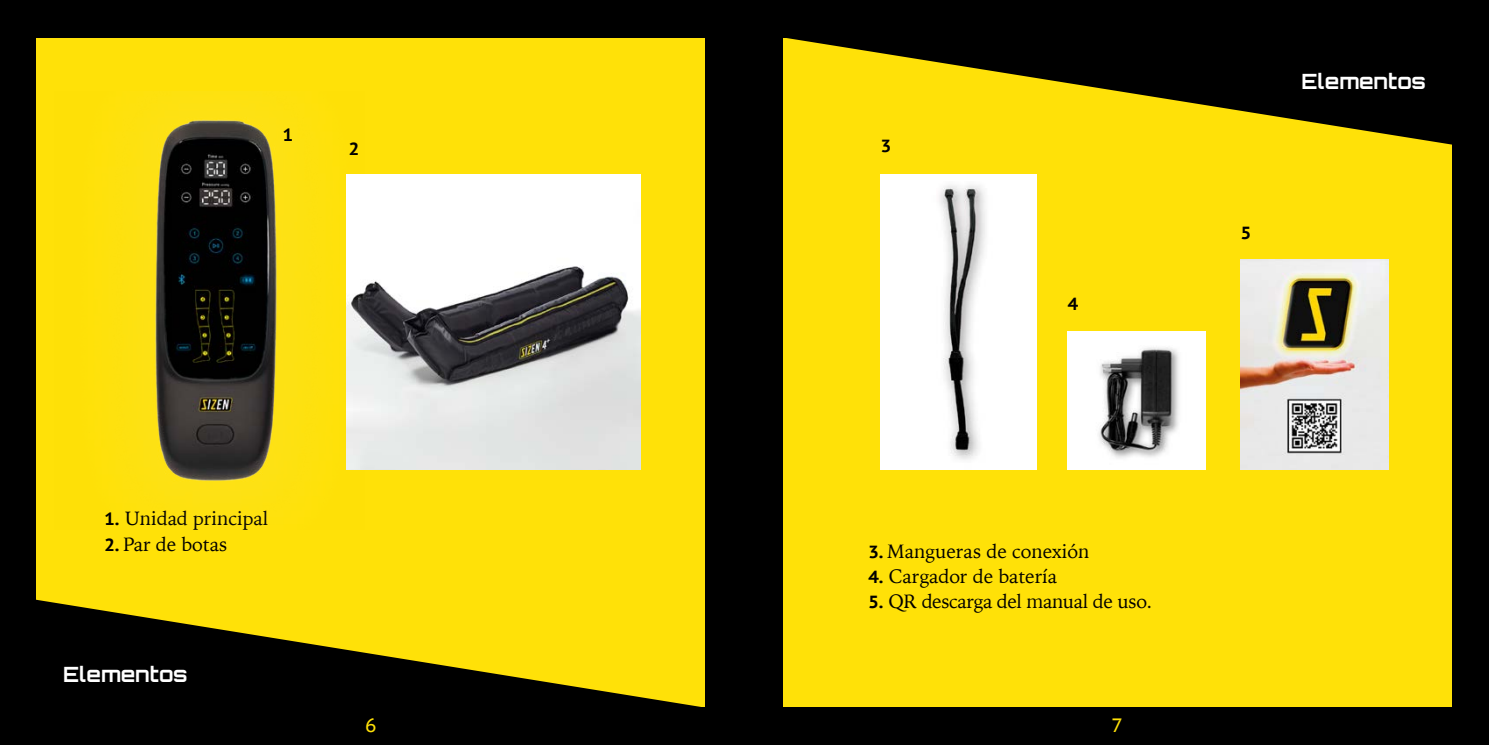
<style>
.page{position:relative;width:1489px;height:745px;background:#fff}
.page>*{position:absolute;margin:0;border:0;box-sizing:border-box;transform-origin:0 0}
.t1{font:700 21px "Orbitron";color:#fff}
.t2{font:19.25px "Iowan Old Style";color:#000}
.t3{font:19.25px "Iowan Old Style";letter-spacing:-.02em;color:#000}
.t4{font:19.25px "PT Sans Caption";color:#ffe108}
.t5{font:700 17.5px "PT Sans Caption";color:#000}
.s1{font-family:"PT Sans Caption";font-weight:700;font-size:17.5px}
</style>
<div class="page">
<div style="left:0;top:0;width:743px;height:744px;background:#000"></div>
<div style="left:37px;top:38px;width:668px;height:668px;background:#ffe108"></div>
<svg style="left:36px;top:599px;width:669px;height:108px"></svg>
<div style="left:744px;top:0;width:744px;height:744px;background:#000"></div>
<div style="left:783px;top:38px;width:668px;height:668px;background:#ffe108"></div>
<svg style="left:787px;top:38px;width:665px;height:107px"></svg>
<img style="left:137px;top:104px;width:227px;height:399px">
<img style="left:346px;top:174px;width:294px;height:294px">
<img style="left:1067px;top:331px;width:138px;height:137px">
<img style="left:881px;top:174px;width:155px;height:294px">
<img style="left:1240px;top:259px;width:148px;height:209px">
<p class="t5" style="left:283px;top:123px;width:12px">1</p>
<p class="t5" style="left:349px;top:137px;width:12px">2</p>
<p class="t5" style="left:881px;top:134px;width:12px">3</p>
<p class="t5" style="left:1067px;top:292px;width:12px">4</p>
<p class="t2" style="left:104px;top:500px;width:165px"><span class="s1">1.</span> Unidad principal</p>
<p class="t2" style="left:104px;top:527px;width:125px"><span class="s1">2.</span> Par de botas</p>
<p class="t2" style="left:868px;top:533px;width:222px"><span class="s1">3.</span> Mangueras de conexión</p>
<p class="t2" style="left:868px;top:559px;width:190px"><span class="s1">4.</span> Cargador de batería</p>
<p class="t3" style="left:868px;top:584px;width:285px"><span class="s1">5.</span> QR descarga del manual de uso.</p>
<p class="t1" style="left:63px;top:661px;width:126px">Elementos</p>
<p class="t4" style="left:365px;top:712px;width:13px">6</p>
<p class="t4" style="left:1111px;top:712px;width:13px">7</p>
<p class="t1" style="left:1301px;top:68px;width:126px">Elementos</p>
<p class="t5" style="left:1240px;top:221px;width:12px">5</p>
</div>
